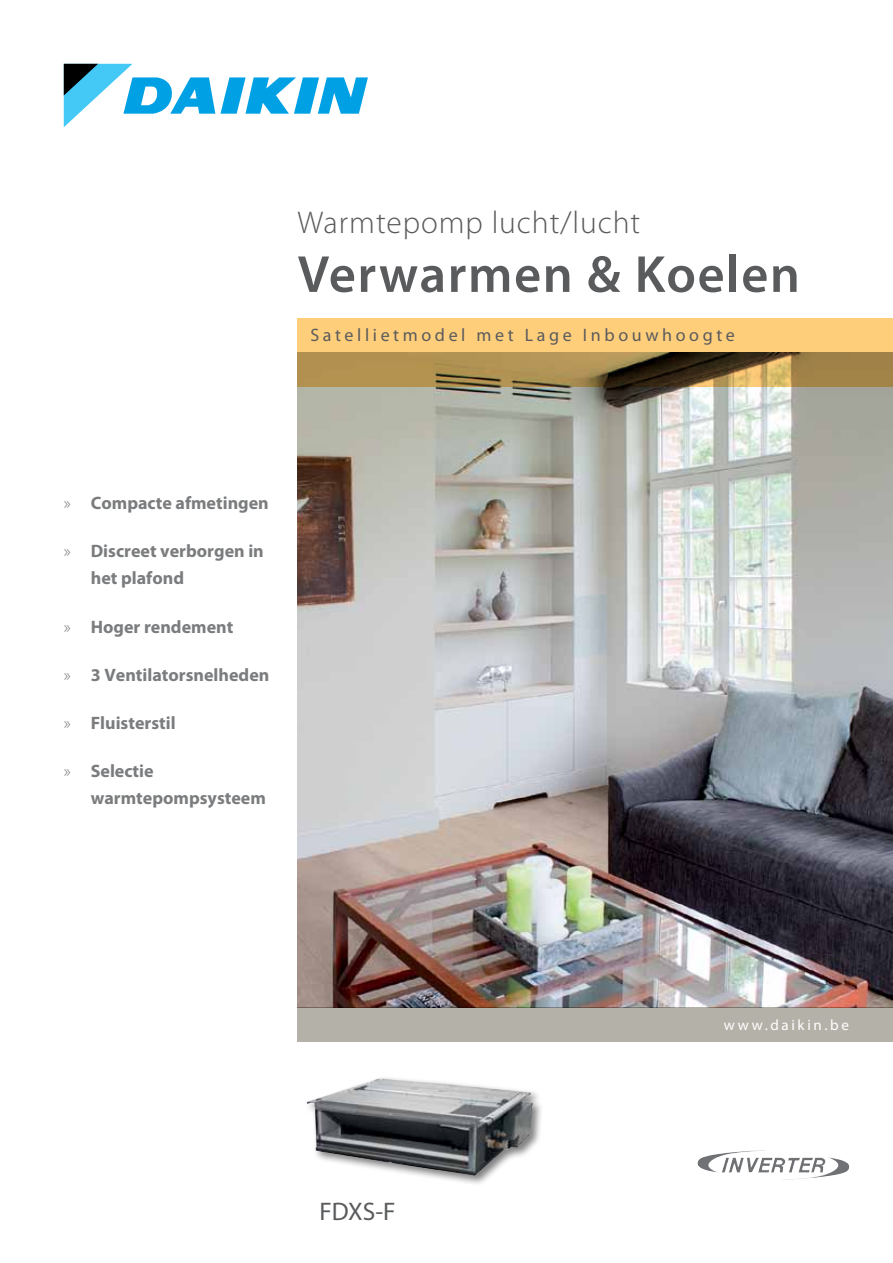
<style>
.page{position:relative;width:893px;height:1263px;background:#fff}
.page>*{position:absolute;margin:0;border:0;box-sizing:border-box;transform-origin:0 0}
.t1{font:600 52.5px "Myriad Pro";letter-spacing:.03em;color:#5a5b5d}
.t2{font:300 31.5px "Myriad Pro";letter-spacing:.03em;color:#5a5b5d}
.t3{font:25.5px "Myriad Pro";color:#5a5b5d}
.t4{font:700 18px/27px "Myriad Pro";color:#7a7c7e}
.t5{font:18px "Myriad Pro";letter-spacing:.2em;color:#5a5b5d}
.t6{font:15px "Myriad Pro";letter-spacing:.175em;color:#fff}
.s1{font-weight:300}
</style>
<div class="page">
<img style="left:298px;top:387px;width:595px;height:621px">
<svg style="left:298px;top:319px;width:595px;height:68px"></svg>
<img style="left:698px;top:1150px;width:61px;height:22px">
<div style="left:303px;top:1075px;width:240px;height:111px;background:#000;opacity:.5"></div>
<img style="left:307px;top:1078px;width:226px;height:98px">
<div style="left:298px;top:1008px;width:595px;height:34px;background:#b4b1a8"></div>
<svg style="left:64px;top:64px;width:304px;height:63px"></svg>
<h2 class="t2" style="left:298px;top:205px;width:344px">Warmtepomp lucht/lucht</h2>
<h1 class="t1" style="left:298px;top:245px;width:504px">Verwarmen &amp; Koelen</h1>
<p class="t5" style="left:310px;top:325px;width:426px">Satellietmodel met Lage Inbouwhoogte</p>
<p class="t4" style="left:64px;top:490px;width:207px"><span class="s1">»</span> Compacte afmetingen</p>
<p class="t4" style="left:91px;top:538px;width:175px;text-indent:-27px"><span class="s1">»</span> Discreet verborgen in het plafond</p>
<p class="t4" style="left:64px;top:613px;width:171px"><span class="s1">»</span> Hoger rendement</p>
<p class="t4" style="left:64px;top:661px;width:207px"><span class="s1">»</span> 3 Ventilatorsnelheden</p>
<p class="t4" style="left:64px;top:710px;width:113px"><span class="s1">»</span> Fluisterstil</p>
<p class="t4" style="left:91px;top:758px;width:177px;text-indent:-27px"><span class="s1">»</span> Selectie warmtepompsysteem</p>
<h3 class="t3" style="left:319px;top:1197px;width:78px">FDXS-F</h3>
<p class="t6" style="left:724px;top:1016px;width:126px">www.daikin.be</p>
</div>
